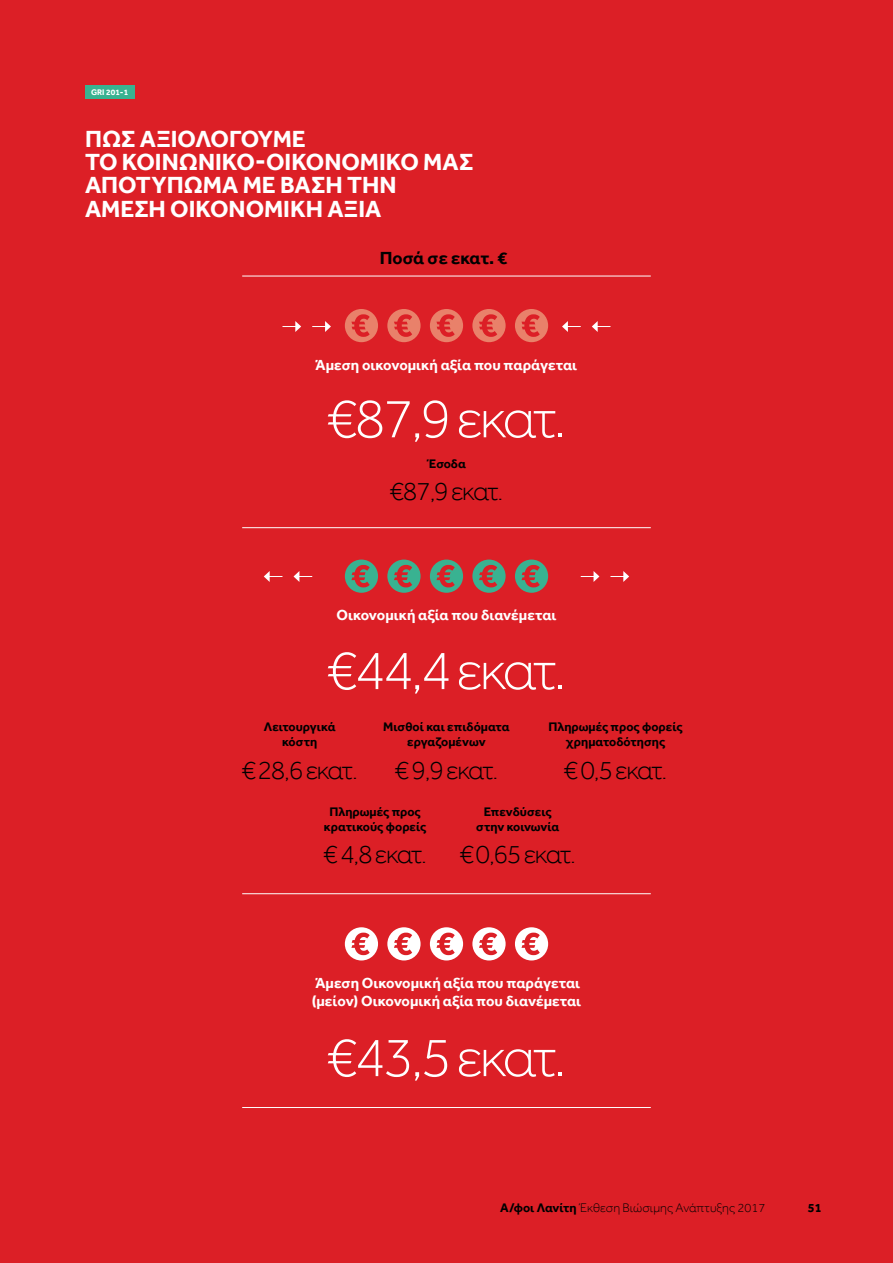
<style>
.page{position:relative;width:893px;height:1263px;background:#dc1f26}
.page>*{position:absolute;margin:0;border:0;box-sizing:border-box;transform-origin:0 0}
.t1{font:300 57px "Effra";letter-spacing:-.06em;color:#fff}
.t2{font:300 27px "Effra";letter-spacing:-.065em;color:#000}
.t3{font:700 24px/23.2px "Effra";color:#fff}
.t4{font:700 18px "Effra";color:#000}
.t5{font:700 15px/18px "Effra";color:#fff}
.t6{font:700 12.75px/15.3px "Effra";color:#000;text-align:center}
.t7{font:300 12.75px "Effra";color:#000}
.t8{font:700 8.4px "Effra";color:#fff}
.s1{font-weight:700}
</style>
<div class="page">
<div style="left:345px;top:927px;width:33px;height:33px;background:#fff;border-radius:50%"></div>
<svg style="left:351px;top:933px;width:19px;height:22px"></svg>
<div style="left:387px;top:927px;width:34px;height:33px;background:#fff;border-radius:50%"></div>
<svg style="left:394px;top:933px;width:18px;height:22px"></svg>
<div style="left:430px;top:927px;width:33px;height:33px;background:#fff;border-radius:50%"></div>
<svg style="left:436px;top:933px;width:19px;height:22px"></svg>
<div style="left:472px;top:927px;width:34px;height:33px;background:#fff;border-radius:50%"></div>
<svg style="left:479px;top:933px;width:18px;height:22px"></svg>
<div style="left:515px;top:927px;width:33px;height:33px;background:#fff;border-radius:50%"></div>
<svg style="left:521px;top:933px;width:19px;height:22px"></svg>
<div style="left:345px;top:560px;width:33px;height:33px;background:#39b291;border-radius:50%"></div>
<svg style="left:351px;top:565px;width:19px;height:22px"></svg>
<div style="left:387px;top:560px;width:34px;height:33px;background:#39b291;border-radius:50%"></div>
<svg style="left:394px;top:565px;width:18px;height:22px"></svg>
<div style="left:430px;top:560px;width:33px;height:33px;background:#39b291;border-radius:50%"></div>
<svg style="left:436px;top:565px;width:19px;height:22px"></svg>
<div style="left:472px;top:560px;width:34px;height:33px;background:#39b291;border-radius:50%"></div>
<svg style="left:479px;top:565px;width:18px;height:22px"></svg>
<div style="left:515px;top:560px;width:33px;height:33px;background:#39b291;border-radius:50%"></div>
<svg style="left:521px;top:565px;width:19px;height:22px"></svg>
<svg style="left:294px;top:571px;width:18px;height:11px"></svg>
<svg style="left:581px;top:571px;width:18px;height:11px"></svg>
<svg style="left:264px;top:571px;width:18px;height:11px"></svg>
<svg style="left:610px;top:571px;width:19px;height:11px"></svg>
<div style="left:345px;top:309px;width:33px;height:33px;background:#e9816a;border-radius:50%"></div>
<svg style="left:351px;top:314px;width:19px;height:23px"></svg>
<div style="left:387px;top:309px;width:34px;height:33px;background:#e9816a;border-radius:50%"></div>
<svg style="left:394px;top:314px;width:18px;height:23px"></svg>
<div style="left:430px;top:309px;width:33px;height:33px;background:#e9816a;border-radius:50%"></div>
<svg style="left:436px;top:314px;width:19px;height:23px"></svg>
<div style="left:472px;top:309px;width:34px;height:33px;background:#e9816a;border-radius:50%"></div>
<svg style="left:479px;top:314px;width:18px;height:23px"></svg>
<div style="left:515px;top:309px;width:33px;height:33px;background:#e9816a;border-radius:50%"></div>
<svg style="left:521px;top:314px;width:19px;height:23px"></svg>
<svg style="left:312px;top:321px;width:19px;height:11px"></svg>
<svg style="left:562px;top:321px;width:19px;height:11px"></svg>
<svg style="left:282px;top:321px;width:19px;height:11px"></svg>
<svg style="left:592px;top:321px;width:18px;height:11px"></svg>
<hr style="left:242px;top:276px;width:409px;height:1px;background:#fff">
<hr style="left:242px;top:527px;width:409px;height:1px;background:#fff">
<hr style="left:242px;top:893px;width:409px;height:1px;background:#fff">
<hr style="left:242px;top:1107px;width:409px;height:1px;background:#fff">
<div style="left:85px;top:85px;width:49px;height:14px;background:#39b291"></div>
<p class="t8" style="left:91px;top:87px;width:39px">GRI 201-1</p>
<h3 class="t3" style="left:85px;top:127px;width:110px">Πώς αξιολογού</h3>
<h3 class="t3" style="left:85px;top:127px;width:374px;text-indent:188px">με<br>το κοινωνικο-οικονομικό μας αποτύπωμα με βάση την άμεση οικονομική αξία</h3>
<h3 class="t4" style="left:380px;top:247px;width:129px">Ποσά σε εκατ. €</h3>
<p class="t5" style="left:316px;top:356px;width:262px">Άμεση οικονομική αξία που παράγεται</p>
<h1 class="t1" style="left:326px;top:386px;width:242px">€87,9 εκατ.</h1>
<p class="t6" style="left:427px;top:455px;width:41px">Έσοδα</p>
<h2 class="t2" style="left:390px;top:476px;width:115px">€87,9 εκατ.</h2>
<p class="t5" style="left:336px;top:606px;width:221px">Οικονομική αξία που διανέμεται</p>
<h1 class="t1" style="left:326px;top:638px;width:242px">€44,4 εκατ.</h1>
<p class="t6" style="left:264px;top:719px;width:73px">Λειτουργικά κόστη</p>
<h2 class="t2" style="left:241px;top:754px;width:118px">€28,6 εκατ.</h2>
<p class="t6" style="left:383px;top:719px;width:128px">Μισθοί και επιδόματα εργαζομένων</p>
<h2 class="t2" style="left:394px;top:754px;width:105px">€ 9,9 εκατ.</h2>
<p class="t6" style="left:548px;top:719px;width:136px">Πληρωμές προς φορείς χρηματοδότησης</p>
<h2 class="t2" style="left:564px;top:754px;width:105px">€ 0,5 εκατ.</h2>
<p class="t6" style="left:324px;top:803px;width:104px">Πληρωμές προς κρατικούς φορείς</p>
<h2 class="t2" style="left:323px;top:839px;width:105px">€ 4,8 εκατ.</h2>
<p class="t6" style="left:476px;top:803px;width:85px">Επενδύσεις στην κοινωνία</p>
<h2 class="t2" style="left:460px;top:839px;width:118px">€0,65 εκατ.</h2>
<p class="t5" style="left:312px;top:973px;width:270px">Άμεση Οικονομική αξία που παράγεται (μείον) Οικονομική αξία που διανέμεται</p>
<h1 class="t1" style="left:326px;top:1025px;width:242px">€43,5 εκατ.</h1>
<p class="t7" style="left:500px;top:1201px;width:267px"><span class="s1">Α/φοι Λανίτη</span> Έκθεση Βιώσιμης Ανάπτυξης 2017</p>
<p class="t6" style="left:808px;top:1200px;width:15px">51</p>
</div>
